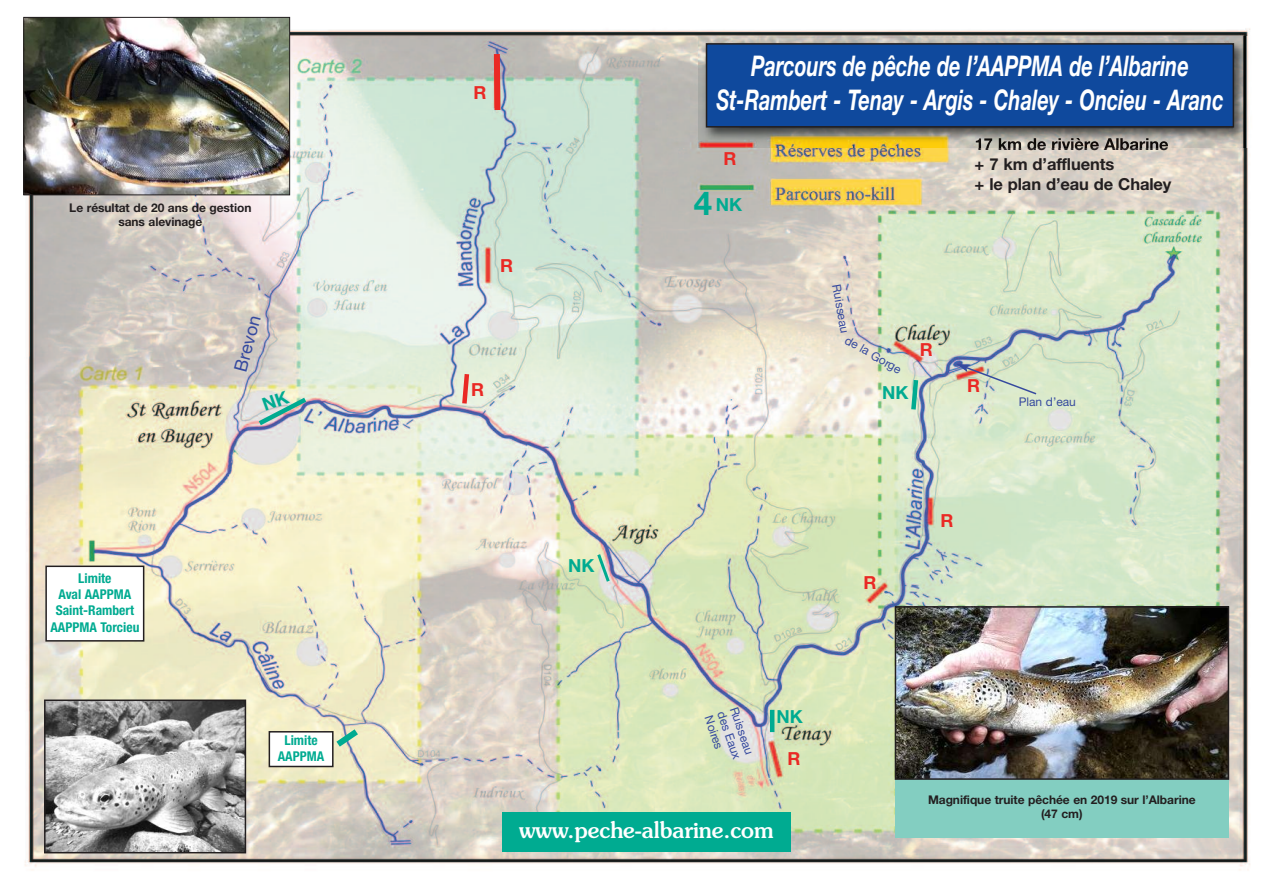
<style>
.page{position:relative;width:1276px;height:893px;background:#fff}
.page>*{position:absolute;margin:0;border:0;box-sizing:border-box;transform-origin:0 0}
.t1{font:700 33px "Helvetica Neue";color:#00ab91}
.t2{font:italic 700 28.5px/34.2px "Helvetica Neue";color:#fff;text-align:center;scale:.7 1}
.t3{font:500 22.5px "Souvenir";color:#fff}
.t4{font:700 18px "Helvetica Neue";color:#ea2924}
.t5{font:700 18px "Helvetica Neue";color:#00ab91}
.t6{font:18px "Helvetica Neue";color:#364a9f}
.t7{font:700 16.5px/19.8px "Helvetica Neue";letter-spacing:-.005em;color:#231f20}
.t8{font:700 condensed 13.5px/16.2px "Helvetica Neue";color:#00ab91;text-align:center}
.t9{font:700 12px/14.4px "Helvetica Neue";letter-spacing:-.005em;color:#231f20;text-align:center}
.t10{font:12px/13.5px "Helvetica Neue";color:#364a9f;text-align:justify}
</style>
<div class="page">
<img style="left:23px;top:18px;width:1227px;height:853px">
<div style="left:46px;top:566px;width:98px;height:75px;background:#fff"></div>
<div style="left:45px;top:566px;width:99px;height:76px;border:2px solid #231f20"></div>
<div style="left:269px;top:732px;width:64px;height:34px;background:#fff"></div>
<div style="left:269px;top:731px;width:64px;height:36px;border:2px solid #231f20"></div>
<svg style="left:330px;top:723px;width:35px;height:29px"></svg>
<img style="left:25px;top:19px;width:263px;height:174px">
<div style="left:23px;top:17px;width:267px;height:178px;border:1px solid #231f20"></div>
<img style="left:47px;top:702px;width:196px;height:148px">
<div style="left:44px;top:699px;width:202px;height:154px;border:2px solid #231f20"></div>
<svg style="left:908px;top:375px;width:13px;height:39px"></svg>
<svg style="left:459px;top:369px;width:13px;height:39px"></svg>
<svg style="left:955px;top:364px;width:83px;height:32px;background:#ccd3be"></svg>
<div style="left:895px;top:778px;width:333px;height:60px;background:#83cec1"></div>
<img style="left:699px;top:36px;width:551px;height:111px">
<img style="left:975px;top:138px;width:177px;height:9px">
<div style="left:706px;top:44px;width:527px;height:83px;background:#0f499d"></div>
<div style="left:706px;top:43px;width:528px;height:85px;border:2px solid #231f20"></div>
<hr style="left:770px;top:710px;width:4px;height:22px;background:#00ab91">
<svg style="left:595px;top:551px;width:17px;height:34px"></svg>
<svg style="left:491px;top:48px;width:12px;height:68px"></svg>
<img style="left:897px;top:609px;width:329px;height:168px">
<div style="left:894px;top:606px;width:335px;height:174px;border:2px solid #231f20"></div>
<div style="left:502px;top:812px;width:288px;height:39px;background:#00ab91"></div>
<svg style="left:254px;top:390px;width:57px;height:39px;background:#bccbcb"></svg>
<p class="t9" style="left:69px;top:201px;width:184px">Le résultat de 20 ans de gestion sans alevinage</p>
<h3 class="t6" style="left:234px;top:369px;width:58px;rotate:-75deg">Brevon</h3>
<p class="t8" style="left:50px;top:571px;width:91px">Limite<br>Aval AAPPMA<br>Saint-Rambert<br>AAPPMA Torcieu</p>
<p class="t8" style="left:278px;top:733px;width:48px">Limite<br>AAPPMA</p>
<h3 class="t4" style="left:473px;top:86px;width:14px">R</h3>
<h3 class="t4" style="left:500px;top:259px;width:14px">R</h3>
<h3 class="t4" style="left:471px;top:384px;width:14px">R</h3>
<h3 class="t5" style="left:568px;top:559px;width:28px">NK</h3>
<h2 class="t2" style="left:716px;top:51px;width:726px">Parcours de pêche de l’AAPPMA de l’Albarine<br>St-Rambert - Tenay - Argis - Chaley - Oncieu - Aranc</h2>
<h3 class="t4" style="left:723px;top:152px;width:14px">R</h3>
<h1 class="t1" style="left:694px;top:192px;width:20px">4</h1>
<h3 class="t5" style="left:716px;top:199px;width:28px">NK</h3>
<h3 class="t7" style="left:974px;top:136px;width:198px">17 km de rivière Albarine + 7 km d’affluents<br>+ le plan d’eau de Chaley</h3>
<p class="t10" style="left:842px;top:284px;width:51px;rotate:80deg">Ruisseau</p>
<p class="t10" style="left:849px;top:334px;width:64px;rotate:30deg">de la Gorge</p>
<h3 class="t5" style="left:882px;top:386px;width:28px">NK</h3>
<h3 class="t4" style="left:920px;top:343px;width:14px">R</h3>
<h3 class="t4" style="left:967px;top:379px;width:14px">R</h3>
<p class="t10" style="left:1018px;top:397px;width:59px">Plan d’eau</p>
<h3 class="t4" style="left:863px;top:576px;width:14px">R</h3>
<h3 class="t4" style="left:940px;top:514px;width:14px">R</h3>
<p class="t10" style="left:739px;top:705px;width:51px;rotate:71deg">Ruisseau des Eaux Noires</p>
<h3 class="t5" style="left:776px;top:710px;width:28px">NK</h3>
<h3 class="t4" style="left:787px;top:752px;width:14px">R</h3>
<h3 class="t3" style="left:519px;top:821px;width:256px">www.peche-albarine.com</h3>
<p class="t9" style="left:928px;top:793px;width:269px">Magnifique truite pêchée en 2019 sur l’Albarine (47 cm)</p>
</div>
